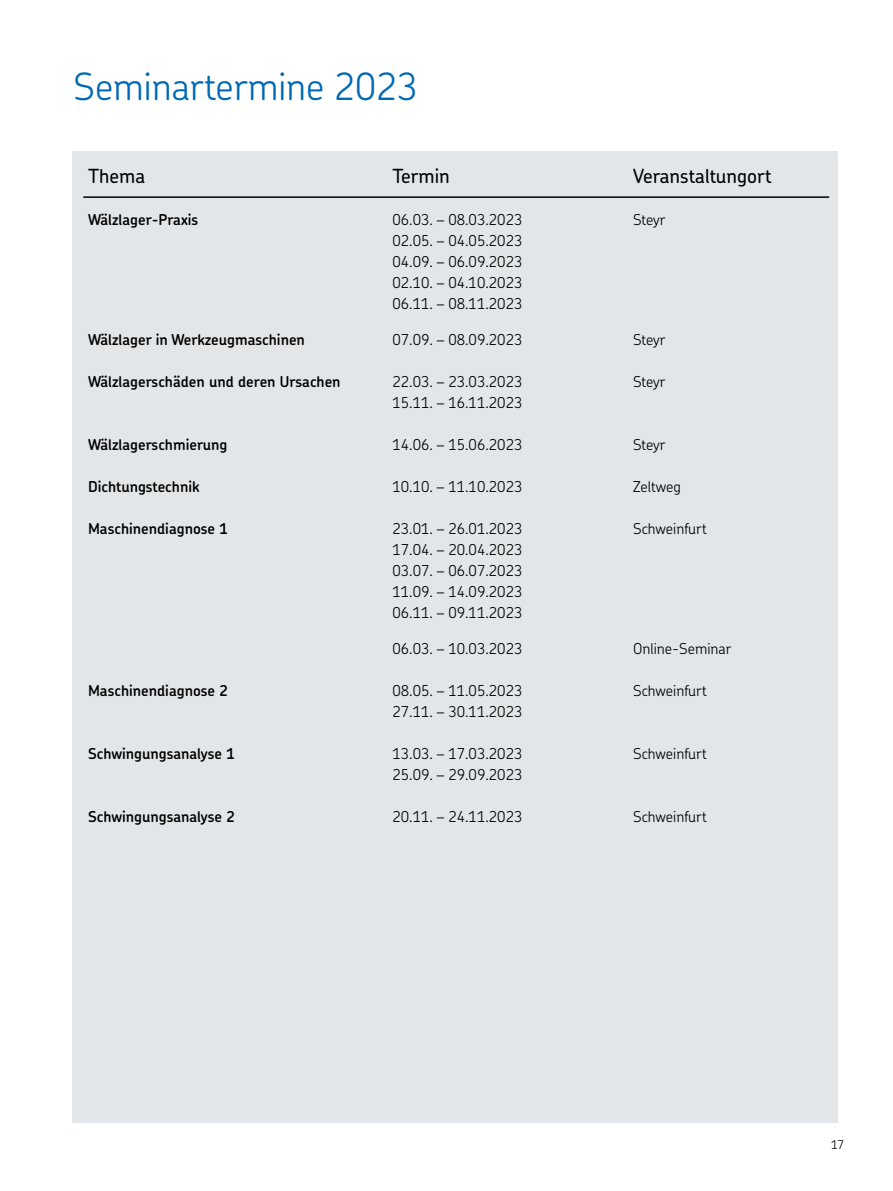
<style>
.page{position:relative;width:893px;height:1191px;background:#fff}
.page>*{position:absolute;margin:0;border:0;box-sizing:border-box;transform-origin:0 0}
.t1{font:300 37.5px "SKF Chevin OT";color:#0069b4}
.t2{font:500 19.5px "SKF Chevin OT";color:#000}
.t3{font:300 15px/21px "SKF Chevin OT";color:#000;text-align:justify}
.t4{font:600 15px "SKF Chevin OT";color:#000}
.t5{font:300 12px "SKF Chevin OT";color:#000}
</style>
<div class="page">
<div style="left:72px;top:152px;width:766px;height:971px;background:#e3e6e9"></div>
<hr style="left:83px;top:196px;width:746px;height:2px;background:#000">
<h1 class="t1" style="left:74px;top:65px;width:346px">Seminartermine 2023</h1>
<h2 class="t2" style="left:88px;top:166px;width:59px">Thema</h2>
<h2 class="t2" style="left:392px;top:166px;width:59px">Termin</h2>
<h2 class="t2" style="left:633px;top:166px;width:140px">Veranstaltungort</h2>
<p class="t4" style="left:88px;top:210px;width:112px">Wälzlager-Praxis</p>
<p class="t3" style="left:392px;top:209px;width:132px">06.03. – 08.03.2023</p>
<p class="t3" style="left:633px;top:209px;width:34px">Steyr</p>
<p class="t3" style="left:392px;top:230px;width:132px">02.05. – 04.05.2023<br>04.09. – 06.09.2023<br>02.10. – 04.10.2023<br>06.11. – 08.11.2023</p>
<p class="t4" style="left:88px;top:330px;width:218px">Wälzlager in Werkzeugmaschinen</p>
<p class="t3" style="left:392px;top:329px;width:132px">07.09. – 08.09.2023</p>
<p class="t3" style="left:633px;top:329px;width:34px">Steyr</p>
<p class="t4" style="left:88px;top:372px;width:254px">Wälzlagerschäden und deren Ursachen</p>
<p class="t3" style="left:392px;top:371px;width:132px">22.03. – 23.03.2023</p>
<p class="t3" style="left:633px;top:371px;width:34px">Steyr</p>
<p class="t3" style="left:392px;top:392px;width:132px">15.11. – 16.11.2023</p>
<p class="t4" style="left:88px;top:435px;width:141px">Wälzlagerschmierung</p>
<p class="t3" style="left:392px;top:434px;width:132px">14.06. – 15.06.2023</p>
<p class="t3" style="left:633px;top:434px;width:34px">Steyr</p>
<p class="t4" style="left:88px;top:477px;width:113px">Dichtungstechnik</p>
<p class="t3" style="left:392px;top:476px;width:132px">10.10. – 11.10.2023</p>
<p class="t3" style="left:633px;top:476px;width:49px">Zeltweg</p>
<p class="t4" style="left:88px;top:519px;width:141px">Maschinendiagnose 1</p>
<p class="t3" style="left:392px;top:518px;width:132px">23.01. – 26.01.2023</p>
<p class="t3" style="left:633px;top:518px;width:75px">Schweinfurt</p>
<p class="t3" style="left:392px;top:539px;width:132px">17.04. – 20.04.2023<br>03.07. – 06.07.2023<br>11.09. – 14.09.2023<br>06.11. – 09.11.2023</p>
<p class="t3" style="left:392px;top:638px;width:132px">06.03. – 10.03.2023</p>
<p class="t3" style="left:633px;top:638px;width:100px">Online-Seminar</p>
<p class="t4" style="left:88px;top:681px;width:141px">Maschinendiagnose 2</p>
<p class="t3" style="left:392px;top:680px;width:132px">08.05. – 11.05.2023</p>
<p class="t3" style="left:633px;top:680px;width:75px">Schweinfurt</p>
<p class="t3" style="left:392px;top:701px;width:132px">27.11. – 30.11.2023</p>
<p class="t4" style="left:88px;top:744px;width:148px">Schwingungsanalyse 1</p>
<p class="t3" style="left:392px;top:743px;width:132px">13.03. – 17.03.2023</p>
<p class="t3" style="left:633px;top:743px;width:75px">Schweinfurt</p>
<p class="t3" style="left:392px;top:764px;width:132px">25.09. – 29.09.2023</p>
<p class="t4" style="left:88px;top:807px;width:148px">Schwingungsanalyse 2</p>
<p class="t3" style="left:392px;top:806px;width:132px">20.11. – 24.11.2023</p>
<p class="t3" style="left:633px;top:806px;width:75px">Schweinfurt</p>
<p class="t5" style="left:831px;top:1137px;width:15px">17</p>
</div>
